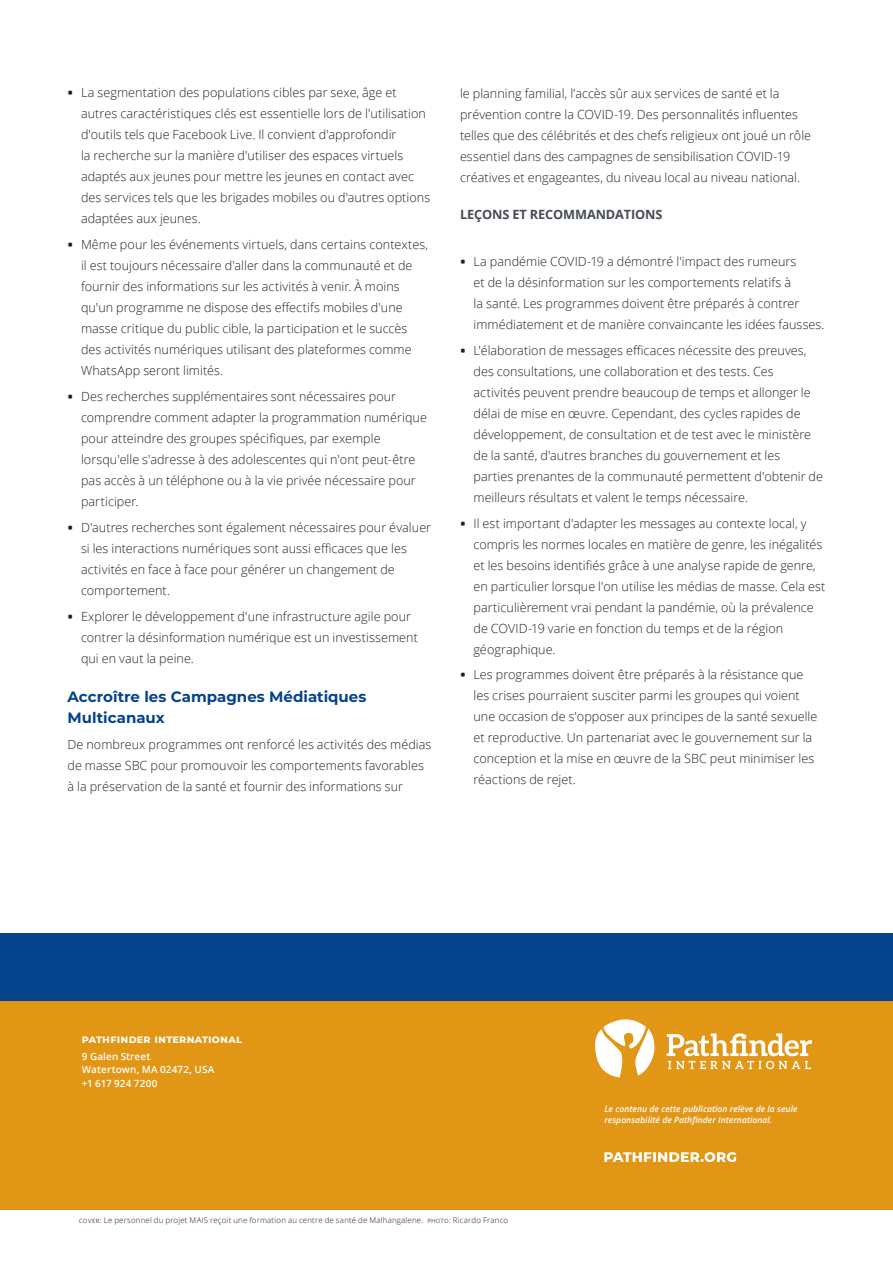
<style>
.page{position:relative;width:893px;height:1263px;background:#fff}
.page>*{position:absolute;margin:0;border:0;box-sizing:border-box;transform-origin:0 0}
.B__Head{font:700 15px/21px "Montserrat";color:#05428c}
.C__Head{font:700 12.75px "Open Sans";letter-spacing:-.01em;color:#464b54}
.t1{font:300 12.6px/21px "Open Sans";letter-spacing:.005em;color:#231f20}
.BkCov__Masthead_Subh{font:700 11.25px "Montserrat";letter-spacing:.02em;color:#fff}
.BkCov__Contrib___Add{font:600 9.9px/13.5px "Open Sans";letter-spacing:.015em;color:#fff}
.BkCov__Disclaimer{font:italic 600 8.7px/11.2px "Open Sans";color:#fff}
.Photo_Credit{font:300 7.8px "Open Sans";letter-spacing:.025em;color:#231f20}
.s1{font-family:"Whitney Semibold SC";font-weight:400}
.s2{font-family:"Whitney Light SC";font-weight:400;font-size:8.25px}
</style>
<div class="page">
<div style="left:0;top:933px;width:893px;height:68px;background:#05428c"></div>
<div style="left:0;top:1001px;width:893px;height:209px;background:#e29616"></div>
<svg style="left:667px;top:1033px;width:145px;height:36px"></svg>
<svg style="left:595px;top:1019px;width:60px;height:58px"></svg>
<svg style="left:604px;top:1152px;width:132px;height:10px"></svg>
<p class="t1" style="left:81px;top:82px;width:351px;text-indent:-14px"><span class="s1">•</span> La segmentation des populations cibles par sexe, âge et autres caractéristiques clés est essentielle lors de l'utilisation d'outils tels que Facebook Live. Il convient d'approfondir<br>la recherche sur la manière d'utiliser des espaces virtuels adaptés aux jeunes pour mettre les jeunes en contact avec des services tels que les brigades mobiles ou d'autres options adaptées aux jeunes.</p>
<p class="t1" style="left:81px;top:234px;width:349px;text-indent:-14px"><span class="s1">•</span> Même pour les événements virtuels, dans certains contextes, il est toujours nécessaire d'aller dans la communauté et de fournir des informations sur les activités à venir. À moins qu'un programme ne dispose des effectifs mobiles d'une masse critique du public cible, la participation et le succès des activités numériques utilisant des plateformes comme WhatsApp seront limités.</p>
<p class="t1" style="left:81px;top:386px;width:347px;text-indent:-14px"><span class="s1">•</span> Des recherches supplémentaires sont nécessaires pour comprendre comment adapter la programmation numérique pour atteindre des groupes spécifiques, par exemple lorsqu'elle s'adresse à des adolescentes qui n'ont peut-être pas accès à un téléphone ou à la vie privée nécessaire pour participer.</p>
<p class="t1" style="left:81px;top:517px;width:352px;text-indent:-14px"><span class="s1">•</span> D'autres recherches sont également nécessaires pour évaluer si les interactions numériques sont aussi efficaces que les activités en face à face pour générer un changement de comportement.</p>
<p class="t1" style="left:81px;top:605px;width:338px;text-indent:-14px"><span class="s1">•</span> Explorer le développement d'une infrastructure agile pour contrer la désinformation numérique est un investissement qui en vaut la peine.</p>
<p class="B__Head" style="left:68px;top:686px;width:300px">Accroître les Campagnes Médiatiques<br>Multicanaux</p>
<p class="t1" style="left:68px;top:733px;width:365px">De nombreux programmes ont renforcé les activités des médias de masse SBC pour promouvoir les comportements favorables à la préservation de la santé et fournir des informations sur</p>
<p class="t1" style="left:460px;top:83px;width:353px">le planning familial, l'accès sûr aux services de santé et la prévention contre la COVID-19. Des personnalités influentes telles que des célébrités et des chefs religieux ont joué un rôle essentiel dans des campagnes de sensibilisation COVID-19 créatives et engageantes, du niveau local au niveau national.</p>
<p class="C__Head" style="left:460px;top:205px;width:204px">LEÇONS ET RECOMMANDATIONS</p>
<p class="t1" style="left:473px;top:250px;width:353px;text-indent:-14px"><span class="s1">•</span> La pandémie COVID-19 a démontré l'impact des rumeurs<br>et de la désinformation sur les comportements relatifs à<br>la santé. Les programmes doivent être préparés à contrer immédiatement et de manière convaincante les idées fausses.</p>
<p class="t1" style="left:473px;top:339px;width:351px;text-indent:-14px"><span class="s1">•</span> L'élaboration de messages efficaces nécessite des preuves, des consultations, une collaboration et des tests. Ces activités peuvent prendre beaucoup de temps et allonger le délai de mise en œuvre. Cependant, des cycles rapides de développement, de consultation et de test avec le ministère de la santé, d'autres branches du gouvernement et les parties prenantes de la communauté permettent d'obtenir de meilleurs résultats et valent le temps nécessaire.</p>
<p class="t1" style="left:473px;top:512px;width:353px;text-indent:-14px"><span class="s1">•</span> Il est important d'adapter les messages au contexte local, y compris les normes locales en matière de genre, les inégalités et les besoins identifiés grâce à une analyse rapide de genre, en particulier lorsque l'on utilise les médias de masse. Cela est particulièrement vrai pendant la pandémie, où la prévalence de COVID-19 varie en fonction du temps et de la région géographique.</p>
<p class="t1" style="left:473px;top:664px;width:345px;text-indent:-14px"><span class="s1">•</span> Les programmes doivent être préparés à la résistance que les crises pourraient susciter parmi les groupes qui voient une occasion de s'opposer aux principes de la santé sexuelle et reproductive. Un partenariat avec le gouvernement sur la conception et la mise en œuvre de la SBC peut minimiser les réactions de rejet.</p>
<p class="BkCov__Masthead_Subh" style="left:82px;top:1031px;width:161px">pathfinder international</p>
<p class="BkCov__Contrib___Add" style="left:82px;top:1049px;width:134px">9 Galen Street<br>Watertown, MA 02472, USA +1 617 924 7200</p>
<p class="BkCov__Disclaimer" style="left:604px;top:1103px;width:195px">Le contenu de cette publication relève de la seule responsabilité de Pathfinder International.</p>
<p class="Photo_Credit" style="left:79px;top:1215px;width:431px"><span class="s2">cover:</span> Le personnel du projet MAIS reçoit une formation au centre de santé de Malhangalene. <span class="s2">photo:</span> Ricardo Franco</p>
</div>
